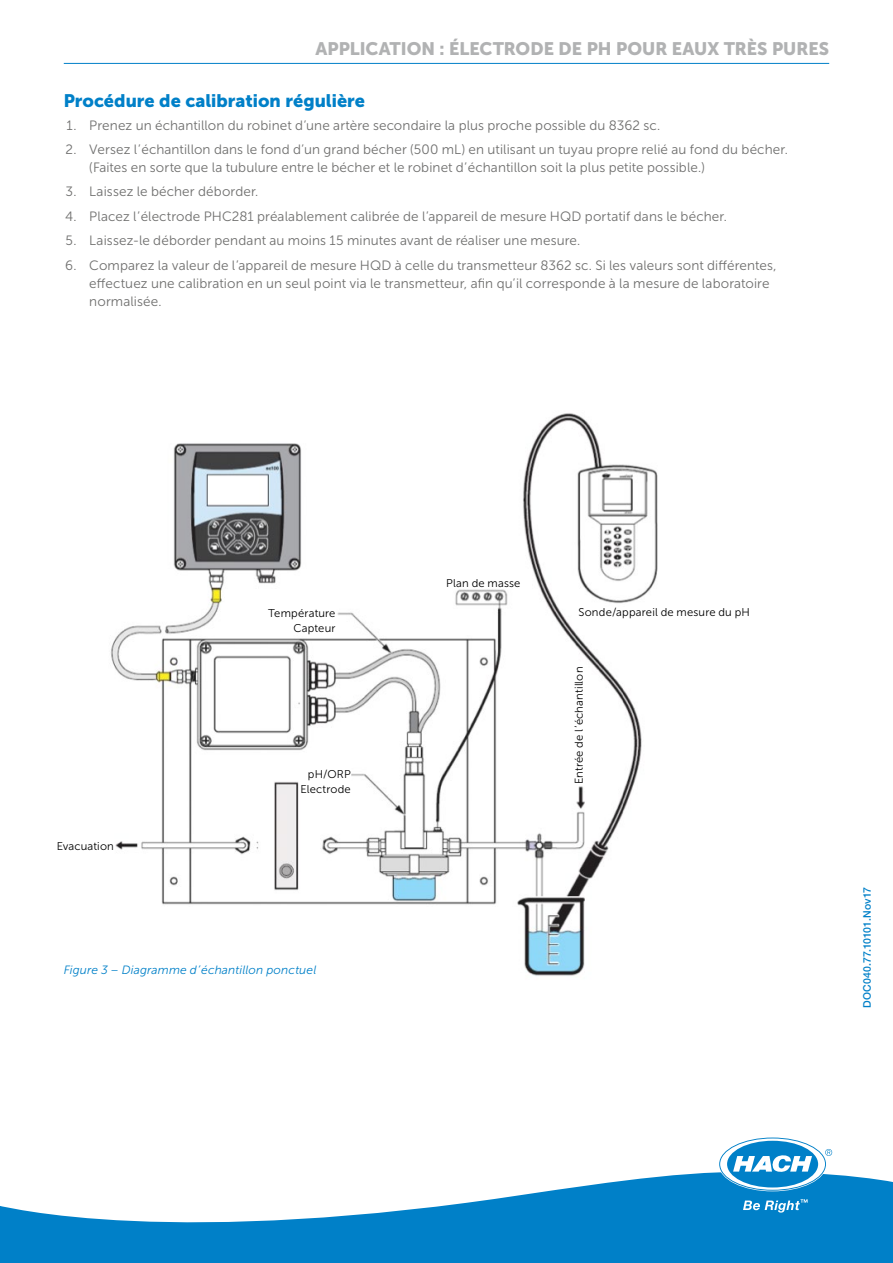
<style>
.page{position:relative;width:893px;height:1263px;background:#fff}
.page>*{position:absolute;margin:0;border:0;box-sizing:border-box;transform-origin:0 0}
.t1{font:18px "Museo Sans Cyrl 900";color:#b1b2b3}
.t2{font:18px "Museo Sans Cyrl 900";color:#0080c8}
.t3{font:13.5px/18px "Museo Sans Cyrl 300";letter-spacing:.01em;color:#6f6f6e}
.t4{font:italic 12px "Museo Sans Cyrl 300";letter-spacing:.015em;color:#0080c8}
.t5{font:11.25px/15px "Museo Sans Cyrl 300";letter-spacing:.015em;color:#000;text-align:right}
.t6{font:500 10.5px "Helvetica Neue LTW1 G";letter-spacing:.02em;color:#0080c8}
</style>
<div class="page">
<hr style="left:64px;top:63px;width:765px;height:1px;background:#0080c8">
<img style="left:110px;top:413px;width:548px;height:563px">
<svg style="left:0;top:1168px;width:893px;height:95px;fill:#0080c8"></svg>
<svg style="left:720px;top:1138px;width:112px;height:52px"></svg>
<svg style="left:743px;top:1199px;width:65px;height:13px"></svg>
<div style="left:578px;top:607px;width:251px;height:18px;background:#fff"></div>
<div style="left:446px;top:544px;width:78px;height:43px;background:#fff"></div>
<div style="left:225px;top:589px;width:111px;height:42px;background:#fff"></div>
<div style="left:36px;top:807px;width:78px;height:43px;background:#fff"></div>
<div style="left:569px;top:665px;width:19px;height:119px;background:#fff"></div>
<div style="left:300px;top:753px;width:51px;height:40px;background:#fff"></div>
<h1 class="t1" style="left:315px;top:39px;width:515px">APPLICATION : ÉLECTRODE DE PH POUR EAUX TRÈS PURES</h1>
<h1 class="t2" style="left:64px;top:91px;width:303px">Procédure de calibration régulière</h1>
<p class="t3" style="left:67px;top:116px;width:595px">1. Prenez un échantillon du robinet d’une artère secondaire la plus proche possible du 8362 sc.</p>
<p class="t3" style="left:89px;top:140px;width:700px;text-indent:-24px">2. Versez l’échantillon dans le fond d’un grand bécher (500 mL) en utilisant un tuyau propre relié au fond du bécher. (Faites en sorte que la tubulure entre le bécher et le robinet d’échantillon soit la plus petite possible.)</p>
<p class="t3" style="left:66px;top:183px;width:194px">3. Laissez le bécher déborder.</p>
<p class="t3" style="left:65px;top:207px;width:663px">4. Placez l’électrode PHC281 préalablement calibrée de l’appareil de mesure HQD portatif dans le bécher.</p>
<p class="t3" style="left:66px;top:232px;width:516px">5. Laissez-le déborder pendant au moins 15 minutes avant de réaliser une mesure.</p>
<p class="t3" style="left:89px;top:256px;width:689px;text-indent:-24px">6. Comparez la valeur de l’appareil de mesure HQD à celle du transmetteur 8362 sc. Si les valeurs sont différentes, effectuez une calibration en un seul point via le transmetteur, afin qu’il corresponde à la mesure de laboratoire normalisée.</p>
<p class="t5" style="left:268px;top:605px;width:69px">Température<br>Capteur</p>
<p class="t5" style="left:57px;top:839px;width:59px">Evacuation</p>
<p class="t5" style="left:301px;top:766px;width:52px">pH/ORP<br>Electrode</p>
<p class="t4" style="left:64px;top:964px;width:254px">Figure 3 – Diagramme d’échantillon ponctuel</p>
<p class="t5" style="left:446px;top:575px;width:76px">Plan de masse</p>
<p class="t5" style="left:578px;top:605px;width:173px">Sonde/appareil de mesure du pH</p>
<p class="t5" style="left:571px;top:784px;width:119px;rotate:-90deg">Entrée de l’échantillon</p>
<p class="t6" style="left:861px;top:1008px;width:122px;rotate:-90deg">DOC040.77.10101.Nov17</p>
</div>
